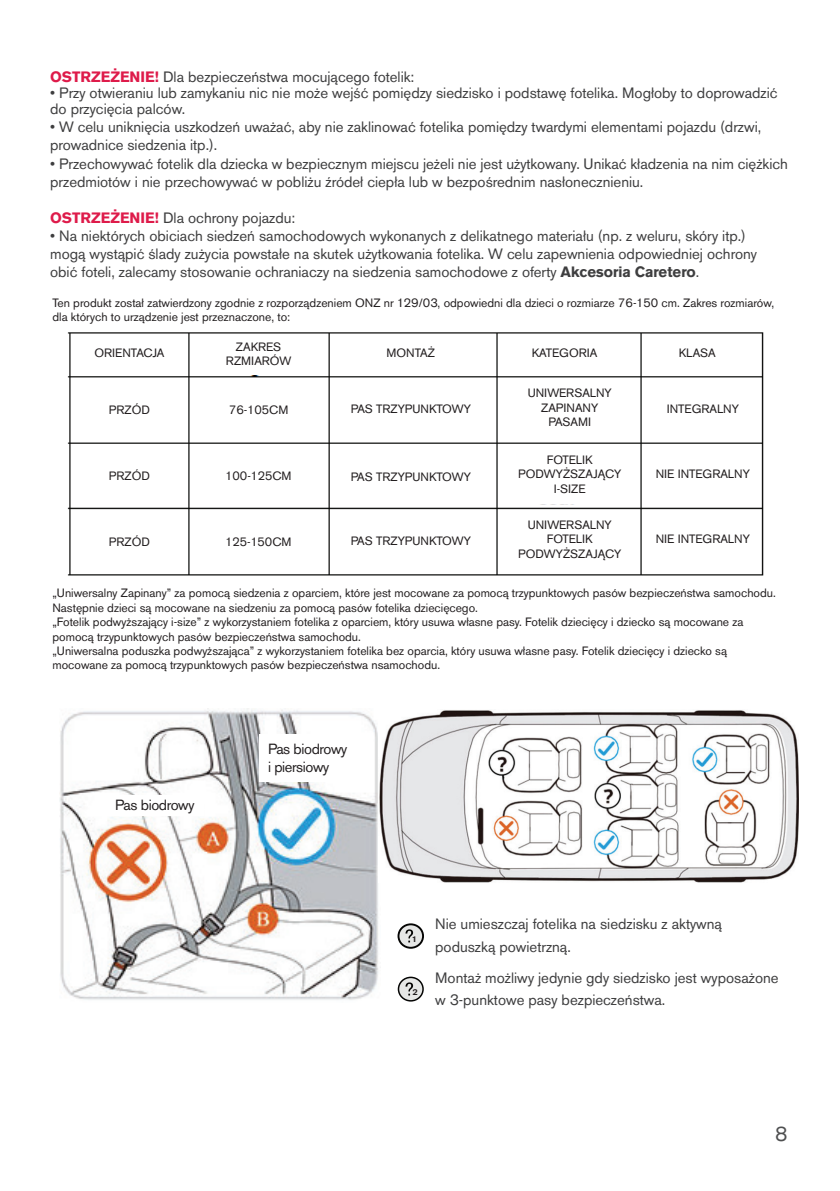
<style>
.page{position:relative;width:840px;height:1191px;background:#fff}
.page>*{position:absolute;margin:0;border:0;box-sizing:border-box;transform-origin:0 0}
.t1{font:20px "Volvo Sans Pro";color:#4e4f50}
.t2{font:14.8px/18.2px "Volvo Sans Pro";color:#3e3e3f}
.t3{font:14.6px/17.6px "Volvo Sans Pro";letter-spacing:-.025em;color:#231f20}
.t4{font:12px/14.4px "Volvo Sans Pro";color:#231f20;text-align:center}
.t5{font:700 8px "Volvo Sans Pro";color:#231f20}
.s1{font-weight:700;color:#de1b4a}
.s2{font-weight:700}
</style>
<div class="page">
<img style="left:59px;top:708px;width:319px;height:292px">
<div style="left:259px;top:735px;width:97px;height:47px;background:#fff"></div>
<div style="left:106px;top:795px;width:98px;height:20px;background:#fff"></div>
<svg style="left:398px;top:924px;width:25px;height:23px"></svg>
<div style="left:397px;top:923px;width:27px;height:25px;border:2px solid #050504;border-radius:50%"></div>
<svg style="left:405px;top:929px;width:8px;height:13px"></svg>
<div style="left:398px;top:977px;width:25px;height:23px;background:#e6e7e6;border-radius:50%"></div>
<div style="left:397px;top:976px;width:26px;height:25px;border:2px solid #050504;border-radius:50%"></div>
<svg style="left:405px;top:982px;width:8px;height:13px"></svg>
<img style="left:379px;top:710px;width:419px;height:172px">
<img style="left:67px;top:332px;width:697px;height:244px">
<div style="left:78px;top:340px;width:107px;height:29px;background:#fff"></div>
<div style="left:72px;top:393px;width:107px;height:29px;background:#fff"></div>
<div style="left:78px;top:454px;width:107px;height:29px;background:#fff"></div>
<div style="left:72px;top:523px;width:107px;height:29px;background:#fff"></div>
<div style="left:348px;top:338px;width:107px;height:36px;background:#fff"></div>
<div style="left:505px;top:335px;width:106px;height:39px;background:#fff"></div>
<div style="left:643px;top:334px;width:107px;height:41px;background:#fff"></div>
<div style="left:197px;top:336px;width:107px;height:39px;background:#fff"></div>
<div style="left:195px;top:393px;width:107px;height:29px;background:#fff"></div>
<div style="left:348px;top:379px;width:107px;height:60px;background:#fff"></div>
<div style="left:348px;top:445px;width:107px;height:61px;background:#fff"></div>
<div style="left:348px;top:510px;width:107px;height:61px;background:#fff"></div>
<div style="left:507px;top:510px;width:107px;height:61px;background:#fff"></div>
<div style="left:507px;top:447px;width:107px;height:57px;background:#fff"></div>
<div style="left:507px;top:381px;width:107px;height:56px;background:#fff"></div>
<div style="left:643px;top:379px;width:107px;height:60px;background:#fff"></div>
<div style="left:643px;top:445px;width:107px;height:61px;background:#fff"></div>
<div style="left:643px;top:510px;width:107px;height:61px;background:#fff"></div>
<div style="left:195px;top:451px;width:107px;height:48px;background:#fff"></div>
<div style="left:194px;top:517px;width:107px;height:47px;background:#fff"></div>
<p class="t2" style="left:50px;top:68px;width:366px"><span class="s1">OSTRZEŻENIE!</span> Dla bezpieczeństwa mocującego fotelik:</p>
<p class="t2" style="left:50px;top:85px;width:728px;line-height:16px">• Przy otwieraniu lub zamykaniu nic nie może wejść pomiędzy siedzisko i podstawę fotelika. Mogłoby to doprowadzić do przycięcia palców.</p>
<p class="t2" style="left:50px;top:118px;width:712px">• W celu uniknięcia uszkodzeń uważać, aby nie zaklinować fotelika pomiędzy twardymi elementami pojazdu (drzwi, prowadnice siedzenia itp.).</p>
<p class="t2" style="left:50px;top:154px;width:739px">• Przechowywać fotelik dla dziecka w bezpiecznym miejscu jeżeli nie jest użytkowany. Unikać kładzenia na nim ciężkich przedmiotów i nie przechowywać w pobliżu źródeł ciepła lub w bezpośrednim nasłonecznieniu.</p>
<p class="t2" style="left:50px;top:209px;width:247px"><span class="s1">OSTRZEŻENIE!</span> Dla ochrony pojazdu:</p>
<p class="t2" style="left:50px;top:227px;width:708px">• Na niektórych obiciach siedzeń samochodowych wykonanych z delikatnego materiału (np. z weluru, skóry itp.) mogą wystąpić ślady zużycia powstałe na skutek użytkowania fotelika. W celu zapewnienia odpowiedniej ochrony obić foteli, zalecamy stosowanie ochraniaczy na siedzenia samochodowe z oferty <span class="s2">Akcesoria Caretero</span>.</p>
<p class="t4" style="left:52px;top:295px;width:722px;text-align:left">Ten produkt został zatwierdzony zgodnie z rozporządzeniem ONZ nr 129/03, odpowiedni dla dzieci o rozmiarze 76-150 cm. Zakres rozmiarów, dla których to urządzenie jest przeznaczone, to:</p>
<p class="t4" style="left:226px;top:339px;width:67px">ZAKRES<br>RZMIARÓW</p>
<p class="t4" style="left:94px;top:346px;width:71px">ORIENTACJA</p>
<p class="t4" style="left:386px;top:346px;width:50px">MONTAŻ</p>
<p class="t4" style="left:531px;top:346px;width:67px">KATEGORIA</p>
<p class="t4" style="left:678px;top:346px;width:38px">KLASA</p>
<p class="t4" style="left:109px;top:403px;width:43px">PRZÓD</p>
<p class="t4" style="left:229px;top:403px;width:61px">76-105CM</p>
<p class="t4" style="left:350px;top:402px;width:122px">PAS TRZYPUNKTOWY</p>
<p class="t4" style="left:527px;top:386px;width:85px">UNIWERSALNY<br>ZAPINANY<br>PASAMI</p>
<p class="t4" style="left:666px;top:401px;width:74px">INTEGRALNY</p>
<p class="t4" style="left:109px;top:469px;width:43px">PRZÓD</p>
<p class="t4" style="left:225px;top:469px;width:68px">100-125CM</p>
<p class="t4" style="left:350px;top:469px;width:122px">PAS TRZYPUNKTOWY</p>
<p class="t4" style="left:518px;top:452px;width:105px">FOTELIK<br>PODWYŻSZAJĄCY<br>I-SIZE</p>
<p class="t4" style="left:655px;top:467px;width:95px">NIE INTEGRALNY</p>
<p class="t4" style="left:109px;top:535px;width:43px">PRZÓD</p>
<p class="t4" style="left:225px;top:535px;width:67px">125-150CM</p>
<p class="t4" style="left:350px;top:533px;width:122px">PAS TRZYPUNKTOWY</p>
<p class="t4" style="left:518px;top:517px;width:105px">UNIWERSALNY<br>FOTELIK<br>PODWYŻSZAJĄCY</p>
<p class="t4" style="left:655px;top:531px;width:95px">NIE INTEGRALNY</p>
<p class="t4" style="left:52px;top:586px;width:724px;text-align:left">„Uniwersalny Zapinany” za pomocą siedzenia z oparciem, które jest mocowane za pomocą trzypunktowych pasów bezpieczeństwa samochodu.<br>Następnie dzieci są mocowane na siedzeniu za pomocą pasów fotelika dziecięcego.<br>„Fotelik podwyższający i-size” z wykorzystaniem fotelika z oparciem, który usuwa własne pasy. Fotelik dziecięcy i dziecko są mocowane za pomocą trzypunktowych pasów bezpieczeństwa samochodu.<br>„Uniwersalna poduszka podwyższająca” z wykorzystaniem fotelika bez oparcia, który usuwa własne pasy. Fotelik dziecięcy i dziecko są mocowane za pomocą trzypunktowych pasów bezpieczeństwa nsamochodu.</p>
<p class="t3" style="left:115px;top:796px;width:81px">Pas biodrowy</p>
<p class="t3" style="left:268px;top:740px;width:81px">Pas biodrowy i piersiowy</p>
<p class="t5" style="left:412px;top:935px;width:6px">1</p>
<p class="t5" style="left:412px;top:987px;width:7px">2</p>
<p class="t2" style="left:435px;top:913px;width:288px;line-height:22.2px">Nie umieszczaj fotelika na siedzisku z aktywną poduszką powietrzną.</p>
<p class="t2" style="left:435px;top:967px;width:345px;line-height:22.2px">Montaż możliwy jedynie gdy siedzisko jest wyposażone w 3-punktowe pasy bezpieczeństwa.</p>
<h1 class="t1" style="left:774px;top:1122px;width:14px">8</h1>
</div>
